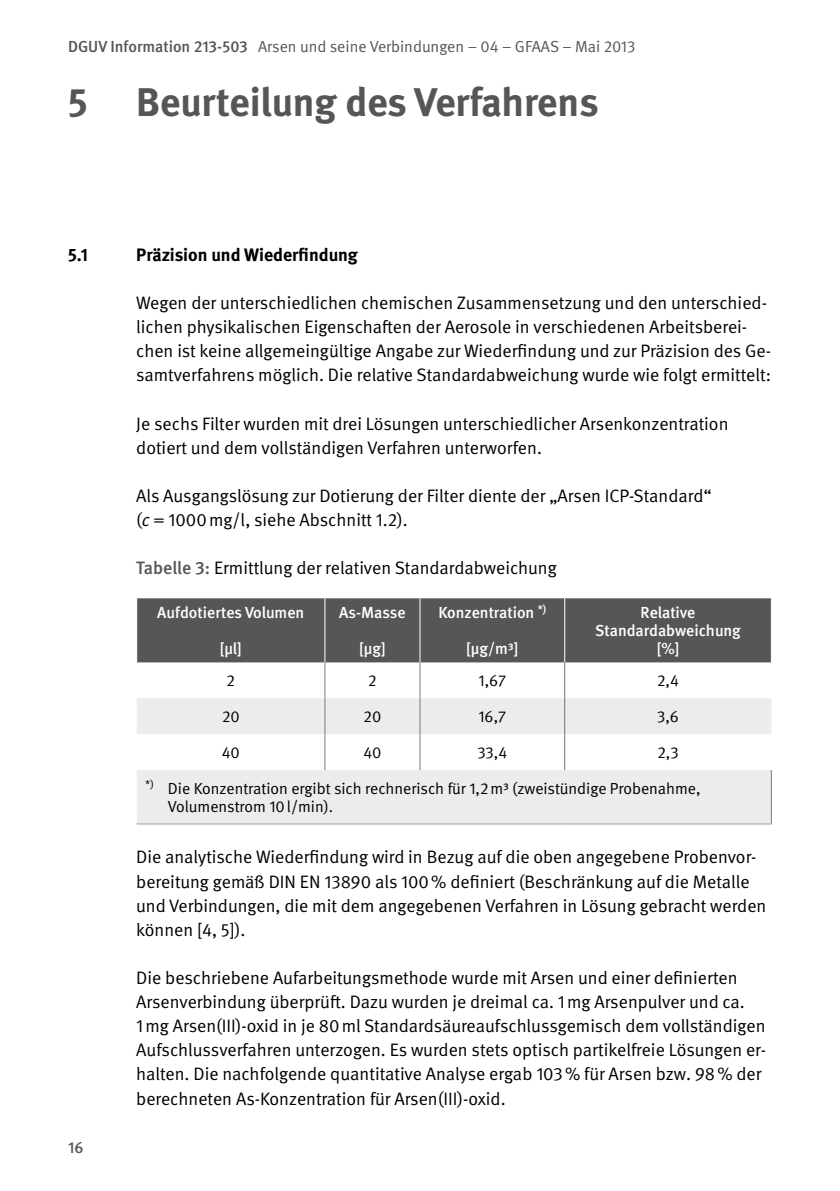
<style>
.page{position:relative;width:840px;height:1191px;background:#fff}
.page>*{position:absolute;margin:0;border:0;box-sizing:border-box;transform-origin:0 0}
.t1{font:700 40px "DGUV Meta";color:#565656}
.t2{font:18px/24.2px "DGUV Meta";color:#000}
.t3{font:700 18px "DGUV Meta";color:#000}
.t4{font:16px/18px "DGUV Meta";color:#000}
.t5{font:500 16px/18px "DGUV Meta";color:#fff;text-align:center}
.t6{font:16px "DGUV Meta";color:#565656}
.t7{font:500 16px "DGUV Meta";color:#565656}
.s1{font-weight:500}
.s2{font-style:italic}
.s3{font-weight:500;color:#565656}
</style>
<div class="page">
<div style="left:137px;top:598px;width:633px;height:64px;background:#565656"></div>
<svg style="left:137px;top:698px;width:634px;height:125px;fill:#ececed"></svg>
<hr style="left:324px;top:598px;width:1px;height:64px;background:#fff">
<hr style="left:419px;top:598px;width:1px;height:64px;background:#fff">
<hr style="left:564px;top:598px;width:1px;height:64px;background:#fff">
<hr style="left:324px;top:662px;width:1px;height:36px;background:#7b7b7c">
<hr style="left:419px;top:662px;width:1px;height:36px;background:#7b7b7c">
<hr style="left:324px;top:698px;width:1px;height:36px;background:#7b7b7c">
<hr style="left:419px;top:698px;width:1px;height:36px;background:#7b7b7c">
<hr style="left:324px;top:734px;width:1px;height:36px;background:#7b7b7c">
<hr style="left:419px;top:734px;width:1px;height:36px;background:#7b7b7c">
<hr style="left:564px;top:662px;width:1px;height:36px;background:#6e7070">
<hr style="left:564px;top:698px;width:1px;height:36px;background:#6e7070">
<hr style="left:564px;top:734px;width:1px;height:36px;background:#6e7070">
<hr style="left:770px;top:770px;width:1px;height:53px;background:#7b7b7c">
<hr style="left:137px;top:823px;width:188px;height:1px;background:#9c9d9d">
<hr style="left:325px;top:823px;width:95px;height:1px;background:#9c9d9d">
<hr style="left:420px;top:823px;width:144px;height:1px;background:#9c9d9d">
<hr style="left:564px;top:823px;width:207px;height:1px;background:#9c9d9d">
<p class="t6" style="left:68px;top:37px;width:568px"><span class="s1">DGUV Information 213-503</span> Arsen und seine Verbindungen – 04 – GFAAS – Mai 2013</p>
<h1 class="t1" style="left:68px;top:79px;width:531px">5 Beurteilung des Verfahrens</h1>
<p class="t3" style="left:68px;top:244px;width:22px">5.1</p>
<p class="t3" style="left:136px;top:244px;width:223px">Präzision und Wiederfindung</p>
<p class="t2" style="left:136px;top:291px;width:636px">Wegen der unterschiedlichen chemischen Zusammensetzung und den unterschied&shy;lichen physikalischen Eigenschaften der Aerosole in verschiedenen Arbeitsberei&shy;chen ist keine allgemeingültige Angabe zur Wiederfindung und zur Präzision des Ge&shy;samtverfahrens möglich. Die relative Standardabweichung wurde wie folgt ermittelt:</p>
<p class="t2" style="left:136px;top:412px;width:593px">Je sechs Filter wurden mit drei Lösungen unterschiedlicher Arsenkonzentration dotiert und dem vollständigen Verfahren unterworfen.</p>
<p class="t2" style="left:136px;top:484px;width:576px">Als Ausgangslösung zur Dotierung der Filter diente der „Arsen ICP-Standard“ (<span class="s2">c</span> = 1000mg/l, siehe Abschnitt 1.2).</p>
<p class="t2" style="left:136px;top:556px;width:422px"><span class="s3">Tabelle 3:</span> Ermittlung der relativen Standardabweichung</p>
<p class="t5" style="left:157px;top:604px;width:148px">Aufdotiertes Volumen</p>
<p class="t5" style="left:219px;top:640px;width:24px">[µl]</p>
<p class="t5" style="left:438px;top:604px;width:109px">Konzentration <sup>*)</sup></p>
<p class="t5" style="left:466px;top:640px;width:54px">[µg/m³]</p>
<p class="t5" style="left:595px;top:604px;width:147px">Relative<br>Standardabweichung [%]</p>
<p class="t5" style="left:339px;top:604px;width:68px">As-Masse</p>
<p class="t5" style="left:359px;top:640px;width:28px">[µg]</p>
<p class="t7" style="left:68px;top:1137px;width:17px">16</p>
<p class="t4" style="left:226px;top:671px;width:10px">2</p>
<p class="t4" style="left:368px;top:671px;width:10px">2</p>
<p class="t4" style="left:478px;top:671px;width:29px">1,67</p>
<p class="t4" style="left:656px;top:671px;width:23px">2,4</p>
<p class="t4" style="left:222px;top:707px;width:19px">20</p>
<p class="t4" style="left:363px;top:707px;width:19px">20</p>
<p class="t4" style="left:478px;top:707px;width:29px">16,7</p>
<p class="t4" style="left:656px;top:707px;width:23px">3,6</p>
<p class="t4" style="left:222px;top:743px;width:20px">40</p>
<p class="t4" style="left:363px;top:743px;width:20px">40</p>
<p class="t4" style="left:477px;top:743px;width:31px">33,4</p>
<p class="t4" style="left:657px;top:743px;width:23px">2,3</p>
<p class="t4" style="left:168px;top:779px;width:534px;text-indent:-23px"><sup>*)</sup> Die Konzentration ergibt sich rechnerisch für 1,2m³ (zweistündige Probenahme,<br>Volumenstrom 10l/min).</p>
<p class="t2" style="left:136px;top:845px;width:631px">Die analytische Wiederfindung wird in Bezug auf die oben angegebene Probenvor&shy;bereitung gemäß DIN EN 13890 als 100% definiert (Beschränkung auf die Metalle und Verbindungen, die mit dem angegebenen Verfahren in Lösung gebracht werden können [4, 5]).</p>
<p class="t2" style="left:136px;top:966px;width:631px">Die beschriebene Aufarbeitungsmethode wurde mit Arsen und einer definierten Arsenverbindung überprüft. Dazu wurden je dreimal ca. 1mg Arsenpulver und ca.<br>1mg Arsen(III)-oxid in je 80ml Standardsäureaufschlussgemisch dem vollständigen Aufschlussverfahren unterzogen. Es wurden stets optisch partikelfreie Lösungen er&shy;halten. Die nachfolgende quantitative Analyse ergab 103% für Arsen bzw. 98% der berechneten As-Konzentration für Arsen(III)-oxid.</p>
</div>
